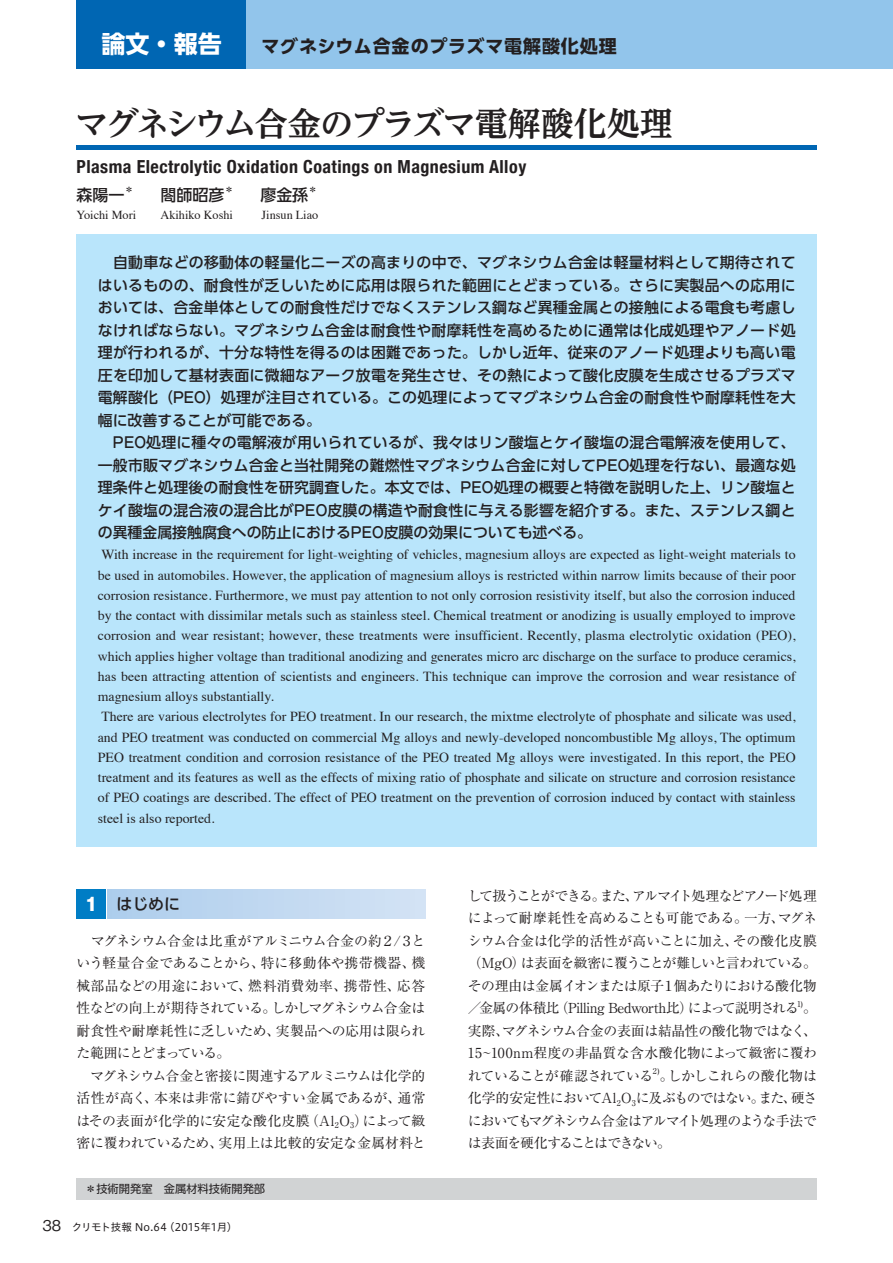
<style>
.page{position:relative;width:893px;height:1263px;background:#fff}
.page>*{position:absolute;margin:0;border:0;box-sizing:border-box;transform-origin:0 0}
.t1{font:33px "UD Reimin Pro Bold 90 pv RKSJ H";letter-spacing:-.065em;color:#231f20}
.t2{font:24px "UD Shin Go Pro Bold 90 pv RKSJ H";color:#fff}
.t3{font:700 condensed 18px "Helvetica Neue";letter-spacing:.025em;color:#231f20}
.t4{font:18px "UD Shin Go Pro Bold 90 pv RKSJ H";letter-spacing:.05em;color:#231f20}
.t5{font:15.9px "UD Shin Go Pro Medium 90 pv RKSJ H";color:#231f20}
.t6{font:14.85px/22.5px "UD Shin Go Pro Medium 90 pv RKSJ H";color:#231f20;text-align:justify}
.t7{font:13.8px/20.2px "Times";color:#231f20}
.t8{font:13.8px/22.5px "Ryumin Pr 5 Regular 90 pv RKSJ H";letter-spacing:-.03em;color:#231f20;text-align:justify}
.t9{font:12.15px "Times";color:#231f20}
.t10{font:11.25px "UD Shin Go Pro Regular 90 pv RKSJ H";color:#231f20}
.t11{font:10.5px "Hiragino UD Sans Std W4 90 pv RKSJ H";color:#231f20}
.t12{font:9.3px "UD Shin Go Pro Medium 90 pv RKSJ H";color:#231f20}
.t13{font:8.1px "Ryumin Pr 5 Regular 90 pv RKSJ H";color:#231f20}
.s1{font-family:"Ryumin Pr 5 Regular 90 pv RKSJ H"}
.s2{font-family:"Gothic MB101 Pr 5 Medium 90 pv RKSJ H"}
.s3{font-family:"Gothic MB101 Pr 5 Bold 90 pv RKSJ H";font-size:18px;color:#fff}
.s4{font-family:"Gothic BBB Pr 5 Medium 90 pv RKSJ H";font-size:14.85px}
</style>
<div class="page">
<div style="left:77px;top:0;width:170px;height:68px;background:#0066b3"></div>
<div style="left:247px;top:0;width:645px;height:68px;background:#92c5eb"></div>
<div style="left:77px;top:234px;width:739px;height:612px;background:#b9e5fb"></div>
<div style="left:108px;top:889px;width:317px;height:30px;background:linear-gradient(to right,#adcdec,#d3e3f5)"></div>
<div style="left:77px;top:889px;width:29px;height:30px;background:#007dc5"></div>
<div style="left:77px;top:145px;width:739px;height:5px;background:#0066b3"></div>
<div style="left:77px;top:1178px;width:739px;height:21px;background:#d1d3d4"></div>
<h2 class="t2" style="left:102px;top:35px;width:121px">論文・報告</h2>
<h3 class="t4" style="left:261px;top:40px;width:356px">マグネシウム合金のプラズマ電解酸化処理</h3>
<h1 class="t1" style="left:76px;top:111px;width:598px">マグネシウム合金のプラズマ電解酸化処理</h1>
<h3 class="t3" style="left:77px;top:156px;width:451px">Plasma Electrolytic Oxidation Coatings on Magnesium Alloy</h3>
<p class="t5" style="left:77px;top:189px;width:49px">森陽一</p>
<p class="t12" style="left:124px;top:186px;width:11px">＊</p>
<p class="t5" style="left:134px;top:189px;width:92px">　 閤師昭彦</p>
<p class="t12" style="left:224px;top:186px;width:11px">＊</p>
<p class="t5" style="left:234px;top:189px;width:76px">　 廖金孫</p>
<p class="t12" style="left:308px;top:186px;width:11px">＊</p>
<p class="t9" style="left:77px;top:210px;width:170px">Yoichi Mori<span class="s1">　</span> Akihiko Koshi<span class="s1">　</span></p>
<p class="t9" style="left:261px;top:210px;width:58px">Jinsun Liao</p>
<p class="t6" style="left:98px;top:254px;width:699px">　自動車などの移動体の軽量化ニーズの高まりの中で、マグネシウム合金は軽量材料として期待されてはいるものの、耐食性が乏しいために応用は限られた範囲にとどまっている。さらに実製品への応用においては、合金単体としての耐食性だけでなくステンレス鋼など異種金属との接触による電食も考慮しなければならない。マグネシウム合金は耐食性や耐摩耗性を高めるために通常は化成処理やアノード処理が行われるが、十分な特性を得るのは困難であった。しかし近年、従来のアノード処理よりも高い電圧を印加して基材表面に微細なアーク放電を発生させ、その熱によって酸化皮膜を生成させるプラズマ電解酸化（<span class="s2">PEO</span>）処理が注目されている。この処理によってマグネシウム合金の耐食性や耐摩耗性を大幅に改善することが可能である。</p>
<p class="t6" style="left:98px;top:434px;width:699px;text-indent:15px"><span class="s2">PEO</span>処理に種々の電解液が用いられているが、我々はリン酸塩とケイ酸塩の混合電解液を使用して、一般市販マグネシウム合金と当社開発の難燃性マグネシウム合金に対して<span class="s2">PEO</span>処理を行ない、最適な処理条件と処理後の耐食性を研究調査した。本文では、<span class="s2">PEO</span>処理の概要と特徴を説明した上、リン酸塩とケイ酸塩の混合液の混合比が<span class="s2">PEO</span>皮膜の構造や耐食性に与える影響を紹介する。また、ステンレス鋼との異種金属接触腐食への防止における<span class="s2">PEO</span>皮膜の効果についても述べる。</p>
<p class="t7" style="left:98px;top:546px;width:699px">With increase in the requirement for light-weighting of vehicles, magnesium alloys are expected as light-weight materials to be used in automobiles. However, the application of magnesium alloys is restricted within narrow limits because of their poor corrosion resistance. Furthermore, we must pay attention to not only corrosion resistivity itself, but also the corrosion induced by the contact with dissimilar metals such as stainless steel. Chemical treatment or anodizing is usually employed to improve corrosion and wear resistant; however, these treatments were insufficient. Recently, plasma electrolytic oxidation (PEO), which applies higher voltage than traditional anodizing and generates micro arc discharge on the surface to produce ceramics, has been attracting attention of scientists and engineers. This technique can improve the corrosion and wear resistance of magnesium alloys substantially.<br>There are various electrolytes for PEO treatment. In our research, the mixtme electrolyte of phosphate and silicate was used, and PEO treatment was conducted on commercial Mg alloys and newly-developed noncombustible Mg alloys, The optimum PEO treatment condition and corrosion resistance of the PEO treated Mg alloys were investigated. In this report, the PEO treatment and its features as well as the effects of mixing ratio of phosphate and silicate on structure and corrosion resistance of PEO coatings are described. The effect of PEO treatment on the prevention of corrosion induced by contact with stainless steel is also reported.</p>
<p class="t5" style="left:85px;top:898px;width:97px"><span class="s3">1</span> はじめに</p>
<p class="t8" style="left:76px;top:931px;width:351px;text-align:left">　マグネシウム合金は比重がアルミニウム合金の約２/３という軽量合金であることから、特に移動体や携帯機器、機械部品などの用途において、燃料消費効率、携帯性、応答性などの向上が期待されている。しかしマグネシウム合金は耐食性や耐摩耗性に乏しいため、実製品への応用は限られた範囲にとどまっている。<br>　マグネシウム合金と密接に関連するアルミニウムは化学的活性が高く、本来は非常に錆びやすい金属であるが、通常はその表面が化学的に安定な酸化皮膜（Al<sub>2</sub>O<sub>3</sub>）によって緻密に覆われているため、実用上は比較的安定な金属材料と</p>
<p class="t10" style="left:85px;top:1184px;width:181px">＊技術開発室　金属材料技術開発部</p>
<p class="t11" style="left:43px;top:1224px;width:196px"><span class="s4">38</span>　クリモト技報 No.64（2015年1月）</p>
<p class="t8" style="left:467px;top:886px;width:350px">して扱うことができる。また、アルマイト処理などアノード処理によって耐摩耗性を高めることも可能である。一方、マグネシウム合金は化学的活性が高いことに加え、その酸化皮膜（MgO）は表面を緻密に覆うことが難しいと言われている。その理由は金属イオンまたは原子１個あたりにおける酸化物／金属の体積比（Pilling Bedworth比）によって説明される。</p>
<p class="t13" style="left:797px;top:1001px;width:7px">1)</p>
<p class="t8" style="left:468px;top:1021px;width:350px">実際、マグネシウム合金の表面は結晶性の酸化物ではなく、15~100nm程度の非晶質な含水酸化物によって緻密に覆われていることが確認されている</p>
<p class="t13" style="left:652px;top:1068px;width:8px">2)</p>
<p class="t8" style="left:468px;top:1066px;width:351px;text-indent:192px">。しかしこれらの酸化物は化学的安定性においてAl<sub>2</sub>O<sub>3</sub>に及ぶものではない。また、硬さにおいてもマグネシウム合金はアルマイト処理のような手法では表面を硬化することはできない。</p>
</div>
